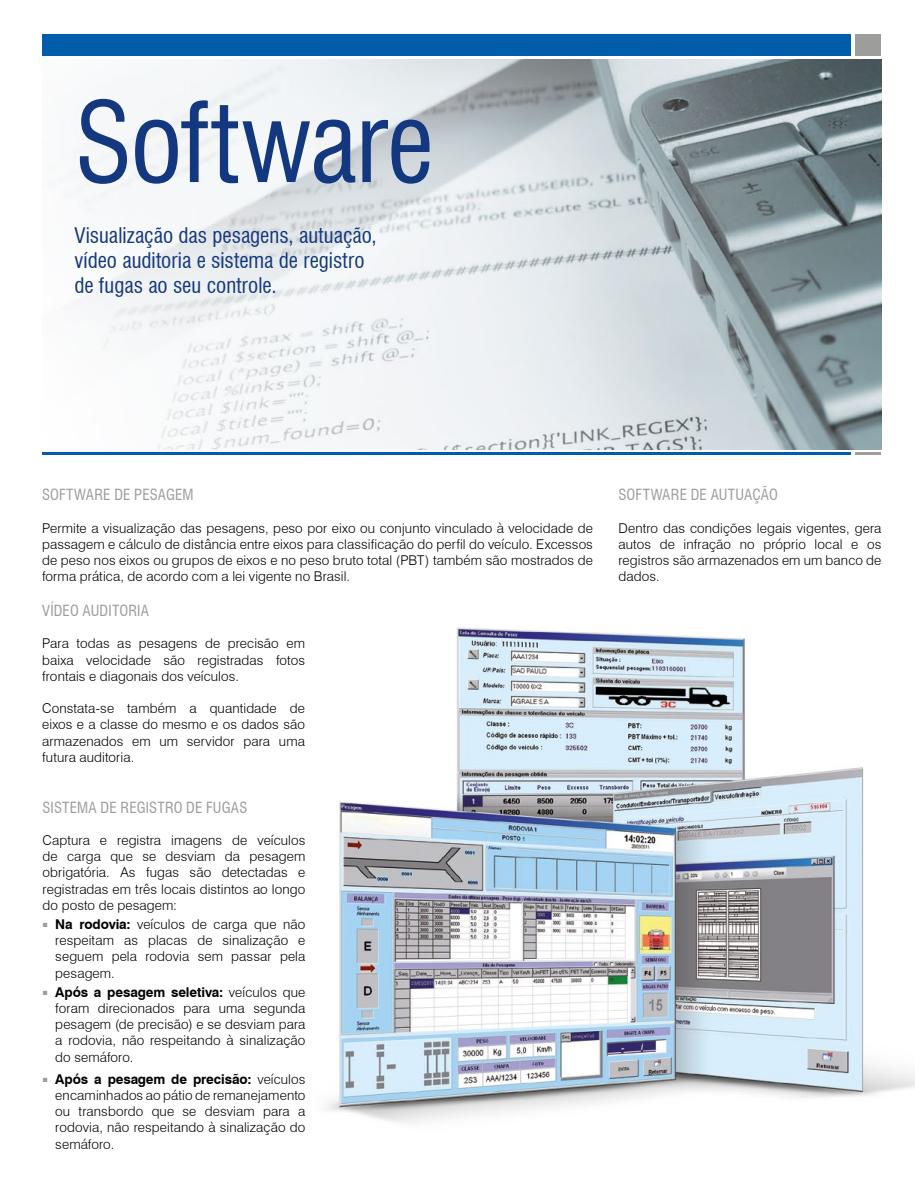
<style>
.page{position:relative;width:915px;height:1191px;background:#fff}
.page>*{position:absolute;margin:0;border:0;box-sizing:border-box;transform-origin:0 0}
.t1{font:condensed 108px "Swiss 721 BT";letter-spacing:-.015em;color:#14387f}
.t2{font:condensed 21px/25.2px "Swiss 721 BT";color:#14387f}
.t3{font:condensed 15px "Swiss 721 BT";letter-spacing:.01em;color:#9d9d9c}
.t4{font:300 13.5px/16.2px "Swiss 721 BT";letter-spacing:.01em;color:#000;text-align:justify}
.s1{font-weight:700}
</style>
<div class="page">
<img style="left:326px;top:627px;width:588px;height:496px">
<img style="left:65px;top:60px;width:816px;height:389px">
<hr style="left:43px;top:453px;width:807px;height:2px;background:#005da9">
<hr style="left:855px;top:453px;width:25px;height:2px;background:#9d9d9c">
<div style="left:43px;top:34px;width:807px;height:21px;background:#005da9"></div>
<div style="left:855px;top:34px;width:25px;height:21px;background:#9d9d9c"></div>
<h1 class="t1" style="left:74px;top:78px;width:361px">Software</h1>
<h2 class="t2" style="left:74px;top:222px;width:304px">Visualização das pesagens, autuação, vídeo auditoria e sistema de registro de fugas ao seu controle.</h2>
<p class="t3" style="left:42px;top:486px;width:153px">SOFTWARE DE PESAGEM</p>
<p class="t4" style="left:42px;top:520px;width:552px">Permite a visualização das pesagens, peso por eixo ou conjunto vinculado à velocidade de passagem e cálculo de distância entre eixos para classificação do perfil do veículo. Excessos de peso nos eixos ou grupos de eixos e no peso bruto total (PBT) também são mostrados de forma prática, de acordo com a lei vigente no Brasil.</p>
<p class="t3" style="left:42px;top:601px;width:108px">VÍDEO AUDITORIA</p>
<p class="t4" style="left:42px;top:635px;width:264px">Para todas as pesagens de precisão em baixa velocidade são registradas fotos frontais e diagonais dos veículos.</p>
<p class="t4" style="left:42px;top:700px;width:264px">Constata-se também a quantidade de eixos e a classe do mesmo e os dados são armazenados em um servidor para uma futura auditoria.</p>
<p class="t3" style="left:43px;top:798px;width:206px">SISTEMA DE REGISTRO DE FUGAS</p>
<p class="t4" style="left:43px;top:832px;width:264px">Captura e registra imagens de veículos de carga que se desviam da pesagem obrigatória. As fugas são detectadas e registradas em três locais distintos ao longo do posto de pesagem:</p>
<p class="t4" style="left:55px;top:916px;width:251px;text-indent:-13px"><sup>■</sup> <span class="s1">Na rodovia:</span> veículos de carga que não respeitam as placas de sinalização e seguem pela rodovia sem passar pela pesagem.</p>
<p class="t4" style="left:55px;top:983px;width:251px;text-indent:-13px"><sup>■</sup> <span class="s1">Após a pesagem seletiva:</span> veículos que foram direcionados para uma segunda pesagem (de precisão) e se desviam para a rodovia, não respeitando à sinalização do semáforo.</p>
<p class="t4" style="left:55px;top:1070px;width:251px;text-indent:-13px"><sup>■</sup> <span class="s1">Após a pesagem de precisão:</span> veículos encaminhados ao pátio de remanejamento ou transbordo que se desviam para a rodovia, não respeitando à sinalização do semáforo.</p>
<p class="t3" style="left:618px;top:486px;width:161px">SOFTWARE DE AUTUAÇÃO</p>
<p class="t4" style="left:618px;top:520px;width:264px">Dentro das condições legais vigentes, gera autos de infração no próprio local e os registros são armazenados em um banco de dados.</p>
</div>
